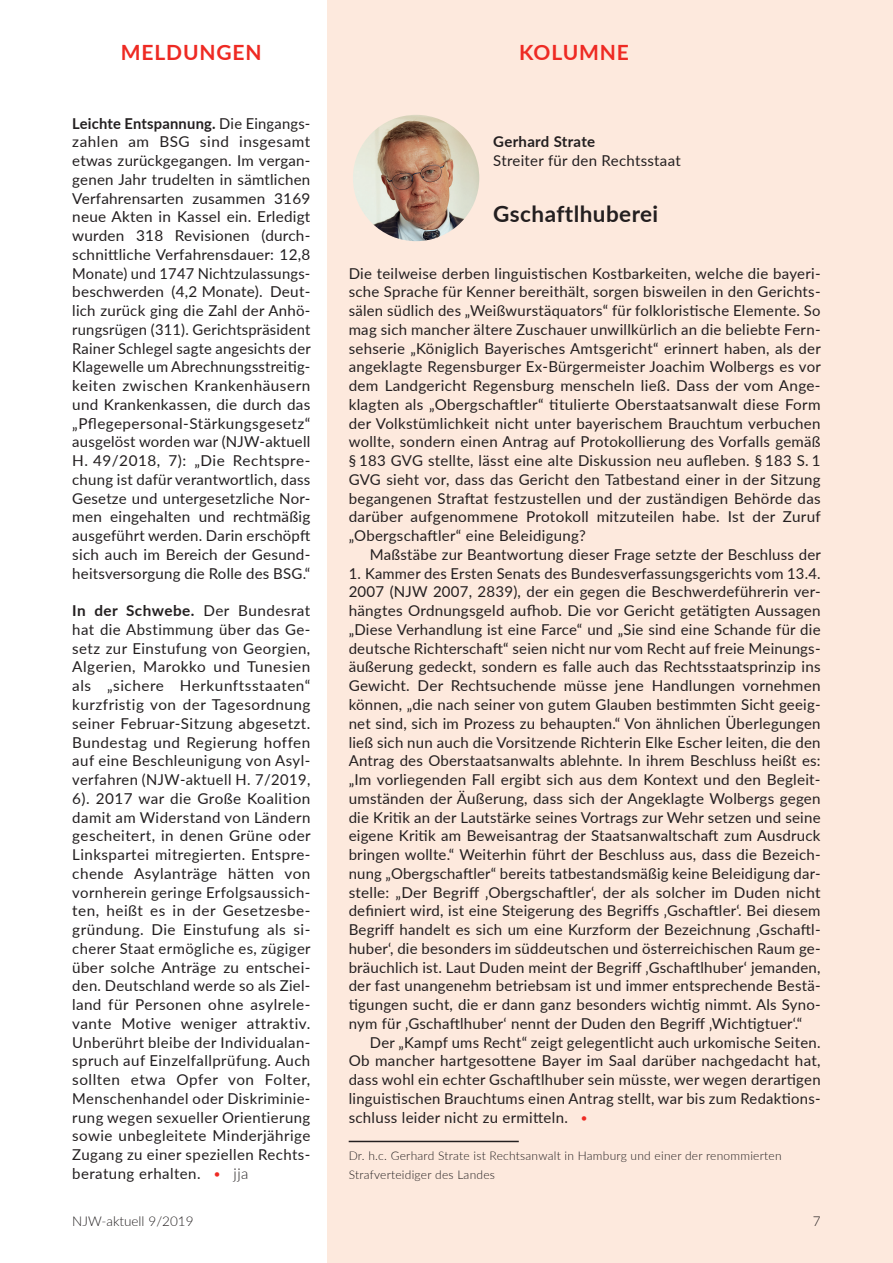
<style>
.page{position:relative;width:893px;height:1263px;background:#fff}
.page>*{position:absolute;margin:0;border:0;box-sizing:border-box;transform-origin:0 0}
.t1{font:700 22.5px "Lato";letter-spacing:.02em;color:#231f20}
.t2{font:700 21px "Lato";letter-spacing:.04em;color:#ee2a23}
.t3{font:15px/18.8px "Lato";letter-spacing:.015em;color:#231f20}
.t4{font:700 15px "Lato";letter-spacing:.015em;color:#231f20}
.t5{font:300 13.5px "Lato";color:#231f20}
.t6{font:300 12px/18.8px "Lato";letter-spacing:.02em;color:#231f20}
.s1{font-weight:700}
.s2{font-weight:300;color:#ee2a23}
.s3{font-weight:300}
</style>
<div class="page">
<div style="left:327px;top:0;width:566px;height:1263px;background:#fde9dd"></div>
<svg style="left:349px;top:1141px;width:170px;height:1px"></svg>
<img style="left:353px;top:115px;width:126px;height:126px;border-radius:63px">
<h2 class="t2" style="left:121px;top:36px;width:142px">MELDUNGEN</h2>
<h2 class="t2" style="left:519px;top:36px;width:111px">KOLUMNE</h2>
<p class="t3" style="left:72px;top:113px;width:240px;text-align:justify"><span class="s1">Leichte Entspannung.</span> Die Eingangs&shy;zahlen am BSG sind insgesamt etwas zurückgegangen. Im vergan&shy;genen Jahr trudelten in sämtlichen Verfahrensarten zusammen 3169 neue Akten in Kassel ein. Erledigt wurden 318 Revisionen (durch&shy;schnittliche Verfahrensdauer: 12,8<br>Monate) und 1747 Nichtzulassungs&shy;beschwerden (4,2 Monate). Deut&shy;lich zurück ging die Zahl der Anhö&shy;rungsrügen (311). Gerichtspräsident Rainer Schlegel sagte angesichts der Klagewelle um Abrechnungsstreitig&shy;keiten zwischen Krankenhäusern und Krankenkassen, die durch das „Pflegepersonal-Stärkungsgesetz“ ausgelöst worden war (NJW-aktuell H. 49/2018, 7): „Die Rechtspre&shy;chung ist dafür verantwortlich, dass Gesetze und untergesetzliche Nor&shy;men eingehalten und rechtmäßig ausgeführt werden. Darin erschöpft sich auch im Bereich der Gesund&shy;heitsversorgung die Rolle des BSG.“</p>
<p class="t3" style="left:72px;top:601px;width:240px"><span class="s1">In der Schwebe.</span> Der Bundesrat hat die Abstimmung über das Ge&shy;setz zur Einstufung von Georgien, Algerien, Marokko und Tunesien als „sichere Herkunftsstaaten“ kurzfristig von der Tagesordnung seiner Februar-Sitzung abgesetzt.<br>Bundestag und Regierung hoffen auf eine Beschleunigung von Asyl&shy;verfahren (NJW-aktuell H. 7/2019, 6). 2017 war die Große Koalition damit am Widerstand von Ländern gescheitert, in denen Grüne oder Linkspartei mitregierten. Entspre&shy;chende Asylanträge hätten von vornherein geringe Erfolgsaussich&shy;ten, heißt es in der Gesetzesbe&shy;gründung. Die Einstufung als si&shy;cherer Staat ermögliche es, zügiger über solche Anträge zu entschei&shy;den. Deutschland werde so als Ziel&shy;land für Personen ohne asylrele&shy;vante Motive weniger attraktiv.<br>Unberührt bleibe der Individualan&shy;spruch auf Einzelfallprüfung. Auch sollten etwa Opfer von Folter, Menschenhandel oder Diskriminie&shy;rung wegen sexueller Orientierung sowie unbegleitete Minderjährige Zugang zu einer speziellen Rechts&shy;beratung erhalten. <span class="s2">•</span> <span class="s3">jja</span></p>
<p class="t4" style="left:493px;top:131px;width:103px">Gerhard Strate</p>
<p class="t3" style="left:493px;top:151px;width:189px">Streiter für den Rechtsstaat</p>
<h1 class="t1" style="left:493px;top:198px;width:167px">Gschaftlhuberei</h1>
<p class="t3" style="left:349px;top:263px;width:474px">Die teilweise derben linguistischen Kostbarkeiten, welche die bayeri&shy;sche Sprache für Kenner bereithält, sorgen bisweilen in den Gerichts&shy;sälen südlich des „Weißwurstäquators“ für folkloristische Elemente. So mag sich mancher ältere Zuschauer unwillkürlich an die beliebte Fern&shy;sehserie „Königlich Bayerisches Amtsgericht“ erinnert haben, als der angeklagte Regensburger Ex-Bürgermeister Joachim Wolbergs es vor dem Landgericht Regensburg menscheln ließ. Dass der vom Ange&shy;klagten als „Obergschaftler“ titulierte Oberstaatsanwalt diese Form der Volkstümlichkeit nicht unter bayerischem Brauchtum verbuchen wollte, sondern einen Antrag auf Protokollierung des Vorfalls gemäß § 183 GVG stellte, lässt eine alte Diskussion neu aufleben. § 183 S. 1<br>GVG sieht vor, dass das Gericht den Tatbestand einer in der Sitzung begangenen Straftat festzustellen und der zuständigen Behörde das darüber aufgenommene Protokoll mitzuteilen habe. Ist der Zuruf „Obergschaftler“ eine Beleidigung?</p>
<p class="t3" style="left:370px;top:544px;width:452px">Maßstäbe zur Beantwortung dieser Frage setzte der Beschluss der</p>
<p class="t3" style="left:349px;top:563px;width:473px">1. Kammer des Ersten Senats des Bundesverfassungsgerichts vom 13.4.<br>2007 (NJW 2007, 2839), der ein gegen die Beschwerdeführerin ver&shy;hängtes Ordnungsgeld aufhob. Die vor Gericht getätigten Aussagen „Diese Verhandlung ist eine Farce“ und „Sie sind eine Schande für die deutsche Richterschaft“ seien nicht nur vom Recht auf freie Meinungs&shy;äußerung gedeckt, sondern es falle auch das Rechtsstaatsprinzip ins Gewicht. Der Rechtsuchende müsse jene Handlungen vornehmen können, „die nach seiner von gutem Glauben bestimmten Sicht geeig&shy;net sind, sich im Prozess zu behaupten.“ Von ähnlichen Überlegungen ließ sich nun auch die Vorsitzende Richterin Elke Escher leiten, die den Antrag des Oberstaatsanwalts ablehnte. In ihrem Beschluss heißt es: „Im vorliegenden Fall ergibt sich aus dem Kontext und den Begleit&shy;umständen der Äußerung, dass sich der Angeklagte Wolbergs gegen die Kritik an der Lautstärke seines Vortrags zur Wehr setzen und seine eigene Kritik am Beweisantrag der Staatsanwaltschaft zum Ausdruck bringen wollte.“ Weiterhin führt der Beschluss aus, dass die Bezeich&shy;nung „Obergschaftler“ bereits tatbestandsmäßig keine Beleidigung dar&shy;stelle: „Der Begriff ‚Obergschaftler‘, der als solcher im Duden nicht definiert wird, ist eine Steigerung des Begriffs ‚Gschaftler‘. Bei diesem Begriff handelt es sich um eine Kurzform der Bezeichnung ‚Gschaftl&shy;huber‘, die besonders im süddeutschen und österreichischen Raum ge&shy;bräuchlich ist. Laut Duden meint der Begriff ‚Gschaftlhuber‘ jemanden, der fast unangenehm betriebsam ist und immer entsprechende Bestä&shy;tigungen sucht, die er dann ganz besonders wichtig nimmt. Als Syno&shy;nym für ‚Gschaftlhuber‘ nennt der Duden den Begriff ‚Wichtigtuer‘.“</p>
<p class="t3" style="left:349px;top:1032px;width:473px;text-align:justify;text-indent:21px">Der „Kampf ums Recht“ zeigt gelegentlicht auch urkomische Seiten.<br>Ob mancher hartgesottene Bayer im Saal darüber nachgedacht hat, dass wohl ein echter Gschaftlhuber sein müsste, wer wegen derartigen linguistischen Brauchtums einen Antrag stellt, war bis zum Redaktions&shy;schluss leider nicht zu ermitteln. <span class="s2">•</span></p>
<p class="t6" style="left:349px;top:1146px;width:434px">Dr. h.c. Gerhard Strate ist Rechtsanwalt in Hamburg und einer der renommierten<br>Strafverteidiger des Landes</p>
<p class="t5" style="left:72px;top:1211px;width:123px">NJW-aktuell 9/2019</p>
<p class="t5" style="left:813px;top:1211px;width:9px">7</p>
</div>
